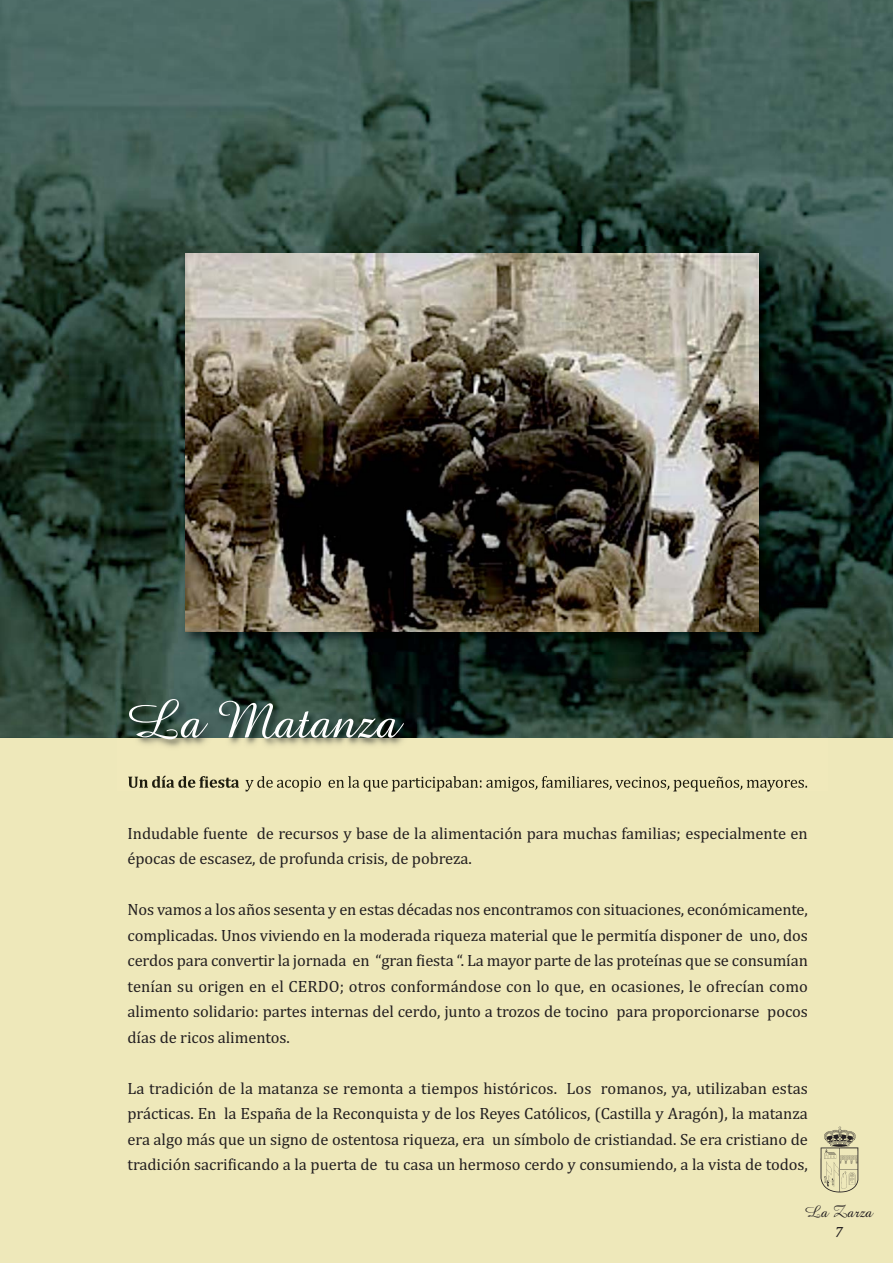
<style>
.page{position:relative;width:893px;height:1263px;background:#fff}
.page>*{position:absolute;margin:0;border:0;box-sizing:border-box;transform-origin:0 0}
.t1{font:54px "Amazone BT";color:#fff}
.t2{font:16.5px/25.5px "Cambria";letter-spacing:-.005em;color:#231f20;text-align:justify}
.t3{font:16.5px "Amazone BT";color:#231f20}
.t4{font:italic 15px "Cambria";color:#231f20}
</style>
<div class="page">
<div style="left:0;top:683px;width:893px;height:580px;background:#eee8ba"></div>
<img style="left:0;top:0;width:893px;height:738px">
<img style="left:178px;top:246px;width:600px;height:405px">
<img style="left:185px;top:253px;width:574px;height:378px">
<img style="left:117px;top:689px;width:710px;height:101px">
<img style="left:128px;top:776px;width:46px;height:12px">
<img style="left:245px;top:776px;width:51px;height:14px">
<img style="left:820px;top:1127px;width:39px;height:66px">
<h1 class="t1" style="left:128px;top:702px;width:273px">La Matanza</h1>
<p class="t2" style="left:128px;top:822px;width:682px">Indudable fuente de recursos y base de la alimentación para muchas familias; especialmente en épocas de escasez, de profunda crisis, de pobreza.</p>
<p class="t2" style="left:128px;top:898px;width:682px">Nos vamos a los años sesenta y en estas décadas nos encontramos con situaciones, económicamente, complicadas. Unos viviendo en la moderada riqueza material que le permitía disponer de uno, dos cerdos para convertir la jornada en “gran fiesta “. La mayor parte de las proteínas que se consumían tenían su origen en el CERDO; otros conformándose con lo que, en ocasiones, le ofrecían como alimento solidario: partes internas del cerdo, junto a trozos de tocino para proporcionarse pocos días de ricos alimentos.</p>
<p class="t2" style="left:128px;top:1077px;width:682px">La tradición de la matanza se remonta a tiempos históricos. Los romanos, ya, utilizaban estas prácticas. En la España de la Reconquista y de los Reyes Católicos, (Castilla y Aragón), la matanza era algo más que un signo de ostentosa riqueza, era un símbolo de cristiandad. Se era cristiano de tradición sacrificando a la puerta de tu casa un hermoso cerdo y consumiendo, a la vista de todos,</p>
<p class="t3" style="left:805px;top:1206px;width:69px">La Zarza</p>
<p class="t4" style="left:835px;top:1226px;width:9px">7</p>
</div>
